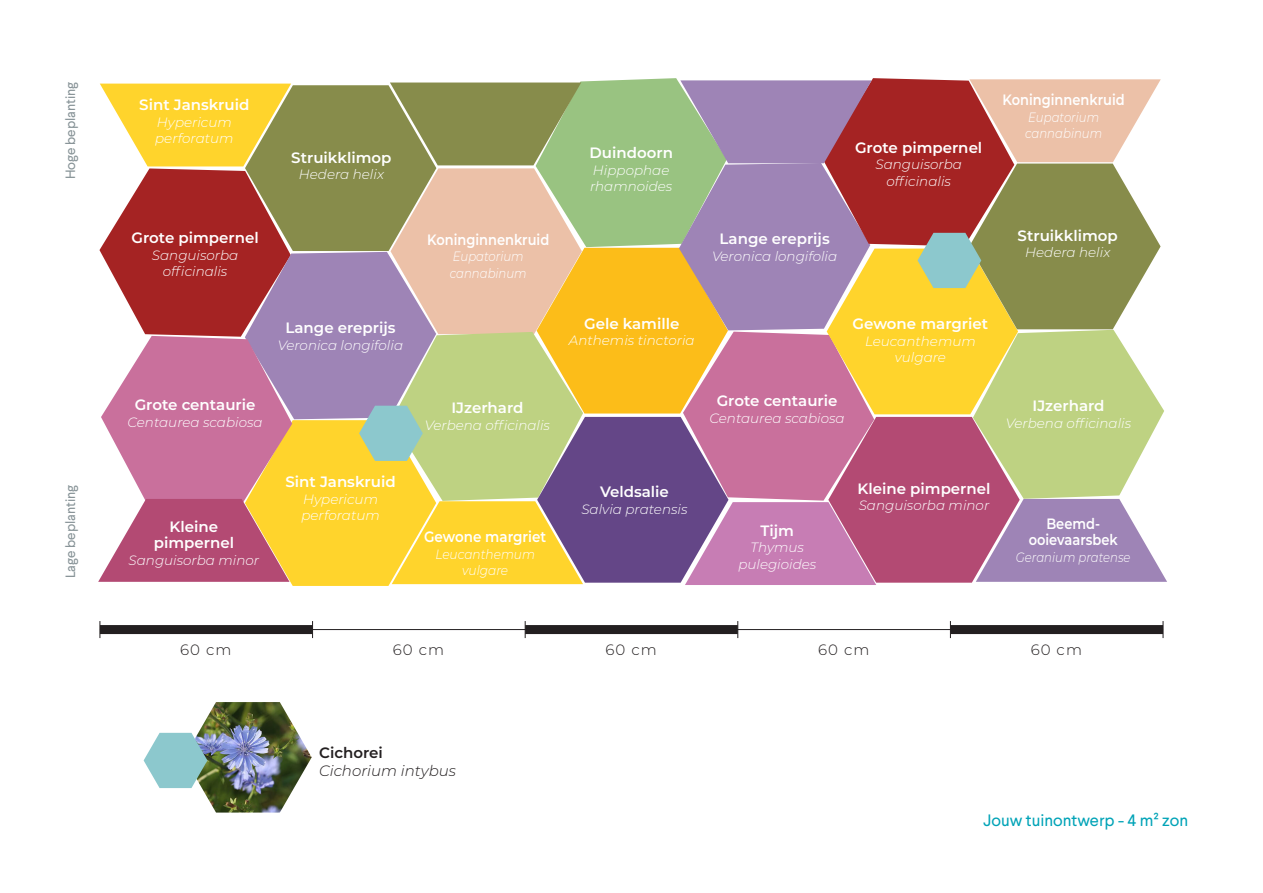
<style>
.page{position:relative;width:1263px;height:893px;background:#fff}
.page>*{position:absolute;margin:0;border:0;box-sizing:border-box;transform-origin:0 0}
.t1{font:16.5px "Larsseit";color:#00a3b7}
.t2{font:600 15px "Montserrat";color:#fff}
.t3{font:600 15px "Montserrat";color:#fff;scale:.87 1}
.t4{font:300 15px "Montserrat";letter-spacing:.07em;color:#231f20}
.t5{font:italic 300 15px "Montserrat";color:#231f20}
.t6{font:600 15px "Montserrat";color:#fff;scale:.9 1}
.t7{font:600 15px "Montserrat";color:#231f20}
.t8{font:italic 300 13.5px "Montserrat";color:#fff}
.t9{font:italic 300 13.5px "Montserrat";color:#fff;scale:.87 1}
.t10{font:13.5px "Larsseit";color:#869296}
.t11{font:italic 300 13.5px "Montserrat";color:#fff;scale:.9 1}
</style>
<div class="page">
<img style="left:144px;top:702px;width:168px;height:111px">
<svg style="left:98px;top:78px;width:1069px;height:508px;background:#be987a"></svg>
<hr style="left:100px;top:629px;width:1063px;height:1px;background:#231f20">
<div style="left:100px;top:625px;width:213px;height:9px;background:#231f20"></div>
<div style="left:525px;top:625px;width:213px;height:9px;background:#231f20"></div>
<div style="left:950px;top:625px;width:213px;height:9px;background:#231f20"></div>
<svg style="left:525px;top:621px;width:1px;height:17px"></svg>
<svg style="left:737px;top:621px;width:1px;height:17px"></svg>
<svg style="left:1163px;top:621px;width:1px;height:17px"></svg>
<p class="t10" style="left:62px;top:179px;width:99px;rotate:-90deg">Hoge beplanting</p>
<p class="t10" style="left:62px;top:578px;width:95px;rotate:-90deg">Lage beplanting</p>
<p class="t2" style="left:139px;top:94px;width:112px">Sint Janskruid</p>
<p class="t8" style="left:157px;top:113px;width:76px">Hypericum</p>
<p class="t8" style="left:155px;top:129px;width:80px">perforatum</p>
<p class="t2" style="left:291px;top:147px;width:102px">Struikklimop</p>
<p class="t8" style="left:299px;top:165px;width:87px">Hedera helix</p>
<p class="t2" style="left:131px;top:227px;width:129px">Grote pimpernel</p>
<p class="t8" style="left:152px;top:246px;width:88px">Sanguisorba</p>
<p class="t8" style="left:163px;top:262px;width:66px">officinalis</p>
<p class="t2" style="left:285px;top:317px;width:112px">Lange ereprijs</p>
<p class="t8" style="left:278px;top:336px;width:127px">Veronica longifolia</p>
<p class="t2" style="left:135px;top:394px;width:122px">Grote centaurie</p>
<p class="t8" style="left:128px;top:413px;width:137px">Centaurea scabiosa</p>
<p class="t2" style="left:170px;top:515px;width:50px">Kleine</p>
<p class="t2" style="left:154px;top:532px;width:82px">pimpernel</p>
<p class="t8" style="left:129px;top:550px;width:132px">Sanguisorba minor</p>
<p class="t2" style="left:285px;top:471px;width:112px">Sint Janskruid</p>
<p class="t8" style="left:303px;top:490px;width:76px">Hypericum</p>
<p class="t8" style="left:301px;top:506px;width:80px">perforatum</p>
<p class="t3" style="left:427px;top:229px;width:142px">Koninginnenkruid</p>
<p class="t9" style="left:453px;top:247px;width:83px">Eupatorium</p>
<p class="t9" style="left:450px;top:264px;width:90px">cannabinum</p>
<p class="t2" style="left:451px;top:397px;width:73px">IJzerhard</p>
<p class="t8" style="left:425px;top:416px;width:127px">Verbena officinalis</p>
<p class="t2" style="left:589px;top:142px;width:85px">Duindoorn</p>
<p class="t8" style="left:593px;top:161px;width:78px">Hippophae</p>
<p class="t8" style="left:590px;top:177px;width:84px">rhamnoides</p>
<p class="t2" style="left:719px;top:228px;width:112px">Lange ereprijs</p>
<p class="t8" style="left:712px;top:247px;width:127px">Veronica longifolia</p>
<p class="t2" style="left:855px;top:137px;width:129px">Grote pimpernel</p>
<p class="t8" style="left:875px;top:155px;width:88px">Sanguisorba</p>
<p class="t8" style="left:886px;top:172px;width:66px">officinalis</p>
<p class="t3" style="left:1003px;top:89px;width:142px">Koninginnenkruid</p>
<p class="t9" style="left:1028px;top:108px;width:83px">Eupatorium</p>
<p class="t9" style="left:1025px;top:124px;width:90px">cannabinum</p>
<p class="t2" style="left:1018px;top:225px;width:102px">Struikklimop</p>
<p class="t8" style="left:1025px;top:243px;width:87px">Hedera helix</p>
<p class="t2" style="left:584px;top:313px;width:97px">Gele kamille</p>
<p class="t8" style="left:569px;top:331px;width:127px">Anthemis tinctoria</p>
<p class="t2" style="left:853px;top:314px;width:137px">Gewone margriet</p>
<p class="t8" style="left:865px;top:332px;width:112px">Leucanthemum</p>
<p class="t8" style="left:895px;top:349px;width:53px">vulgare</p>
<p class="t2" style="left:717px;top:390px;width:122px">Grote centaurie</p>
<p class="t8" style="left:709px;top:409px;width:137px">Centaurea scabiosa</p>
<p class="t2" style="left:1032px;top:395px;width:73px">IJzerhard</p>
<p class="t8" style="left:1006px;top:414px;width:127px">Verbena officinalis</p>
<p class="t6" style="left:424px;top:526px;width:137px">Gewone margriet</p>
<p class="t11" style="left:435px;top:545px;width:112px">Leucanthemum</p>
<p class="t11" style="left:462px;top:561px;width:53px">vulgare</p>
<p class="t2" style="left:600px;top:481px;width:70px">Veldsalie</p>
<p class="t8" style="left:581px;top:500px;width:108px">Salvia pratensis</p>
<p class="t2" style="left:761px;top:520px;width:35px">Tijm</p>
<p class="t8" style="left:750px;top:538px;width:55px">Thymus</p>
<p class="t8" style="left:738px;top:555px;width:80px">pulegioides</p>
<p class="t2" style="left:857px;top:478px;width:135px">Kleine pimpernel</p>
<p class="t8" style="left:859px;top:496px;width:132px">Sanguisorba minor</p>
<p class="t3" style="left:1046px;top:513px;width:63px">Beemd-</p>
<p class="t3" style="left:1029px;top:529px;width:104px">ooievaarsbek</p>
<p class="t9" style="left:1016px;top:548px;width:133px">Geranium pratense</p>
<p class="t4" style="left:180px;top:639px;width:53px">60 cm</p>
<p class="t4" style="left:393px;top:639px;width:53px">60 cm</p>
<p class="t4" style="left:605px;top:639px;width:53px">60 cm</p>
<p class="t4" style="left:818px;top:639px;width:53px">60 cm</p>
<p class="t4" style="left:1031px;top:639px;width:53px">60 cm</p>
<p class="t7" style="left:319px;top:742px;width:65px">Cichorei</p>
<p class="t5" style="left:319px;top:760px;width:138px">Cichorium intybus</p>
<p class="t1" style="left:983px;top:809px;width:206px">Jouw tuinontwerp - 4 m² zon</p>
</div>
